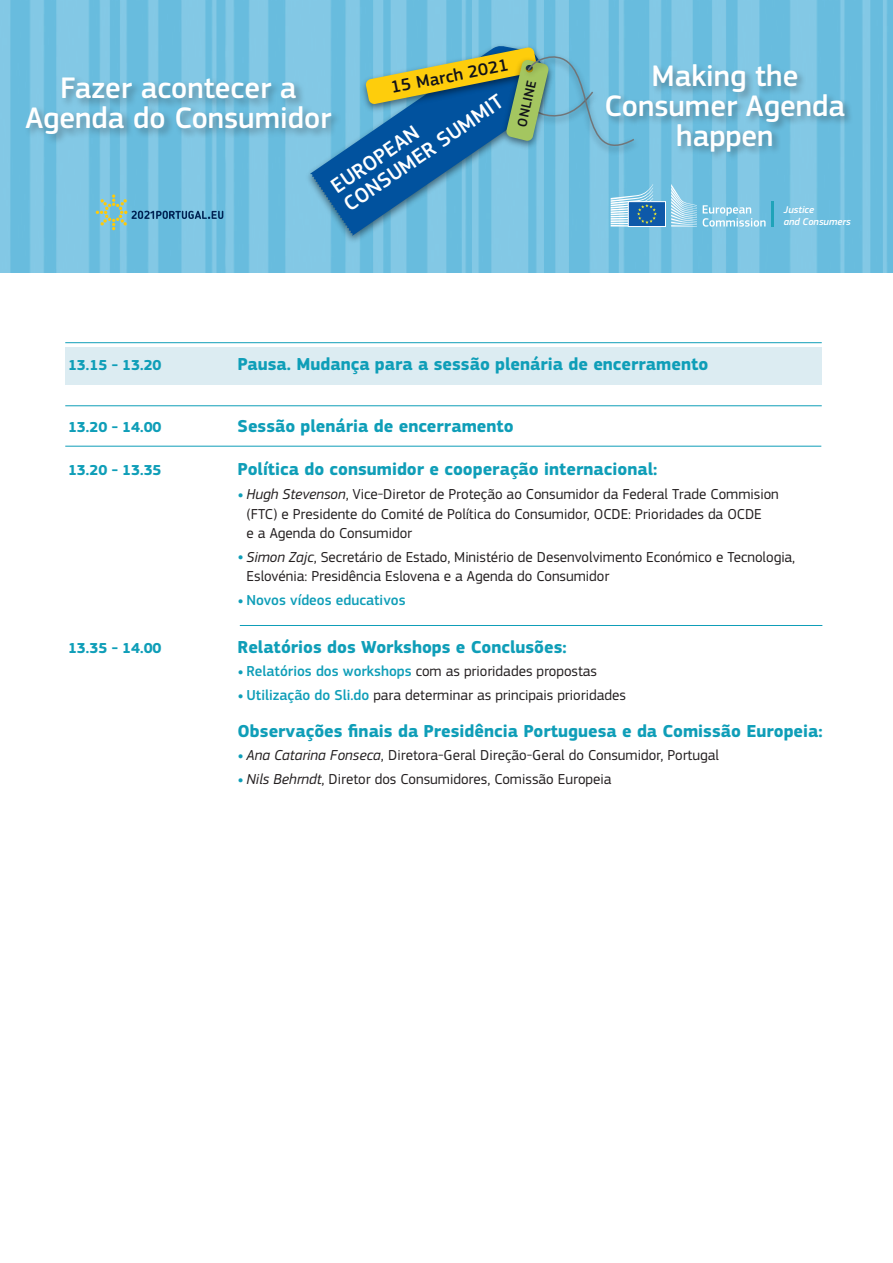
<style>
.page{position:relative;width:893px;height:1263px;background:#fff}
.page>*{position:absolute;margin:0;border:0;box-sizing:border-box;transform-origin:0 0}
.t1{font:500 30.9px/29.8px "EC Square Sans Pro";color:#fff;text-align:center}
.t2{font:500 21.6px/22.5px "EC Square Sans Pro";color:#fff}
.t3{font:700 18px "EC Square Sans Pro";color:#0f9eb8}
.t4{font:500 17.7px "EC Square Sans Pro";color:#111219}
.t5{font:15px/19.5px "EC Square Sans Pro";color:#231f20}
.t6{font:700 15px "EC Square Sans Pro";color:#0f9eb8}
.t7{font:500 15px "EC Square Sans Pro";color:#0f9eb8}
.t8{font:500 13.95px "EC Square Sans Pro";color:#111219}
.t9{font:italic 500 10.2px/12.1px "EC Square Sans Pro";color:#fff}
.s1{font-size:22.5px;color:#0f9eb8}
.s2{font-style:italic}
.s3{font-weight:400;font-size:22.5px}
.s4{font-weight:500;color:#0f9eb8}
</style>
<div class="page">
<div style="left:65px;top:347px;width:757px;height:38px;background:#dcecf2"></div>
<hr style="left:65px;top:342px;width:757px;height:1px;background:#0f9eb8">
<hr style="left:65px;top:405px;width:757px;height:1px;background:#0f9eb8">
<hr style="left:65px;top:446px;width:756px;height:1px;background:#0f9eb8">
<hr style="left:240px;top:625px;width:582px;height:1px;background:#0f9eb8">
<img style="left:0;top:0;width:893px;height:272px">
<img style="left:280px;top:27px;width:306px;height:230px">
<svg style="left:310px;top:44px;width:237px;height:192px;background:#54a0cb"></svg>
<img style="left:353px;top:28px;width:199px;height:102px">
<img style="left:515px;top:32px;width:132px;height:147px">
<svg style="left:365px;top:47px;width:271px;height:123px;background:#649ba0"></svg>
<svg style="left:703px;top:205px;width:63px;height:22px"></svg>
<svg style="left:671px;top:184px;width:26px;height:42px"></svg>
<div style="left:628px;top:202px;width:37px;height:24px;background:#0e59a9"></div>
<div style="left:628px;top:201px;width:38px;height:26px;border:1px solid #fff"></div>
<svg style="left:611px;top:184px;width:46px;height:42px"></svg>
<hr style="left:771px;top:202px;width:2px;height:25px;background:#1fa3b9">
<svg style="left:96px;top:194px;width:127px;height:36px;background:#71b5cb"></svg>
<div style="left:604px;top:63px;width:250px;height:98px;background:#231f20;opacity:.35"></div>
<div style="left:24px;top:75px;width:318px;height:70px;background:#231f20;opacity:.35"></div>
<p class="t4" style="left:389px;top:77px;width:121px;rotate:-11deg">15 March 2021</p>
<h1 class="t1" style="left:25px;top:74px;width:308px">Fazer acontecer a<br>Agenda do Consumidor</h1>
<h2 class="t2" style="left:327px;top:180px;width:190px;rotate:-35deg">EUROPEAN<br>CONSUMER SUMMIT</h2>
<p class="t8" style="left:514px;top:125px;width:49px;rotate:-77deg">ONLINE</p>
<h1 class="t1" style="left:605px;top:62px;width:242px">Making the<br>Consumer Agenda happen</h1>
<p class="t9" style="left:784px;top:204px;width:69px">Justice<br>and Consumers</p>
<p class="t6" style="left:68px;top:356px;width:95px">13.15 - 13.20</p>
<p class="t3" style="left:238px;top:353px;width:472px">Pausa. Mudança para a sessão plenária de encerramento</p>
<p class="t6" style="left:68px;top:418px;width:95px">13.20 - 14.00</p>
<p class="t3" style="left:238px;top:415px;width:278px">Sessão plenária de encerramento</p>
<p class="t6" style="left:68px;top:461px;width:95px">13.20 - 13.35</p>
<p class="t3" style="left:238px;top:459px;width:421px">Política do consumidor e cooperação internacional:</p>
<p class="t5" style="left:247px;top:484px;width:534px;text-indent:-9px"><span class="s1">•</span> <span class="s2">Hugh Stevenson</span>, Vice-Diretor de Proteção ao Consumidor da Federal Trade Commision (FTC) e Presidente do Comité de Política do Consumidor, OCDE: Prioridades da OCDE<br>e a Agenda do Consumidor</p>
<p class="t5" style="left:247px;top:547px;width:550px;text-indent:-9px"><span class="s1">•</span> <span class="s2">Simon Zajc</span>, Secretário de Estado, Ministério de Desenvolvimento Económico e Tecnologia,<br>Eslovénia: Presidência Eslovena e a Agenda do Consumidor</p>
<p class="t7" style="left:238px;top:591px;width:169px"><span class="s3">•</span> Novos vídeos educativos</p>
<p class="t6" style="left:68px;top:639px;width:95px">13.35 - 14.00</p>
<p class="t3" style="left:238px;top:636px;width:331px">Relatórios dos Workshops e Conclusões:</p>
<p class="t5" style="left:238px;top:662px;width:361px"><span class="s1">•</span> <span class="s4">Relatórios dos workshops</span> com as prioridades propostas</p>
<p class="t5" style="left:238px;top:685px;width:390px"><span class="s1">•</span> <span class="s4">Utilização do Sli.do</span> para determinar as principais prioridades</p>
<p class="t3" style="left:238px;top:720px;width:587px">Observações finais da Presidência Portuguesa e da Comissão Europeia:</p>
<p class="t5" style="left:238px;top:746px;width:483px"><span class="s1">•</span> <span class="s2">Ana Catarina Fonseca</span>, Diretora-Geral Direção-Geral do Consumidor, Portugal</p>
<p class="t5" style="left:238px;top:769px;width:375px"><span class="s1">•</span> <span class="s2">Nils Behrndt</span>, Diretor dos Consumidores, Comissão Europeia</p>
</div>
